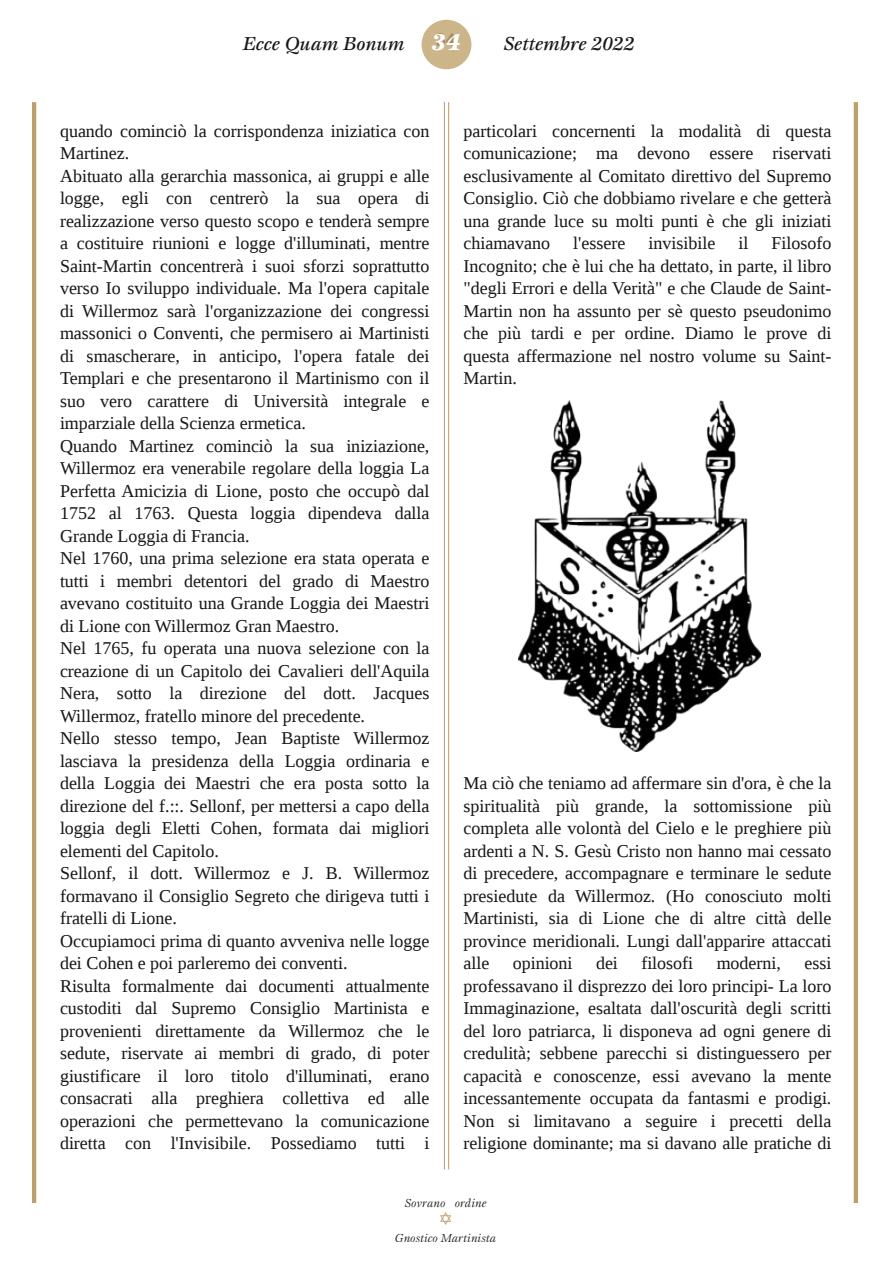
<style>
.page{position:relative;width:893px;height:1263px;background:#fff}
.page>*{position:absolute;margin:0;border:0;box-sizing:border-box;transform-origin:0 0}
.t1{font:700 21px "DejaVu Sans Mono";color:#bea066}
.t2{font:italic 500 19.5px "Esprit Std";color:#181715}
.t3{font:18px/22.5px "Liberation Serif";color:#181715;text-align:justify}
.t4{font:italic 12px "Esprit Std";color:#181715}
.s1{font-weight:900;font-size:24px;color:#fff}
</style>
<div class="page">
<hr style="left:32px;top:102px;width:4px;height:1101px;background:#bea066">
<hr style="left:854px;top:102px;width:4px;height:1101px;background:#bea066">
<hr style="left:448px;top:102px;width:1px;height:1067px;background:#bea066">
<hr style="left:444px;top:102px;width:1px;height:1067px;background:#bea066">
<div style="left:422px;top:20px;width:49px;height:49px;background:#ccb588;border-radius:50%"></div>
<img style="left:518px;top:401px;width:242px;height:351px">
<p class="t2" style="left:243px;top:35px;width:219px">Ecce Quam Bonum <span class="s1">3</span><sup>34</sup><span class="s1">4</span></p>
<p class="t2" style="left:504px;top:35px;width:132px">Settembre 2022</p>
<p class="t3" style="left:60px;top:119px;width:371px;text-align:left">quando cominciò la corrispondenza iniziatica con Martinez.<br>Abituato alla gerarchia massonica, ai gruppi e alle logge, egli con centrerò la sua opera di realizzazione verso questo scopo e tenderà sempre a costituire riunioni e logge d'illuminati, mentre Saint-Martin concentrerà i suoi sforzi soprattutto verso Io sviluppo individuale. Ma l'opera capitale di Willermoz sarà l'organizzazione dei congressi massonici o Conventi, che permisero ai Martinisti di smascherare, in anticipo, l'opera fatale dei Templari e che presentarono il Martinismo con il suo vero carattere di Università integrale e imparziale della Scienza ermetica.<br>Quando Martinez cominciò la sua iniziazione, Willermoz era venerabile regolare della loggia La Perfetta Amicizia di Lione, posto che occupò dal 1752 al 1763. Questa loggia dipendeva dalla Grande Loggia di Francia.<br>Nel 1760, una prima selezione era stata operata e tutti i membri detentori del grado di Maestro avevano costituito una Grande Loggia dei Maestri di Lione con Willermoz Gran Maestro.<br>Nel 1765, fu operata una nuova selezione con la creazione di un Capitolo dei Cavalieri dell'Aquila Nera, sotto la direzione del dott. Jacques Willermoz, fratello minore del precedente.<br>Nello stesso tempo, Jean Baptiste Willermoz lasciava la presidenza della Loggia ordinaria e della Loggia dei Maestri che era posta sotto la direzione del f.::. Sellonf, per mettersi a capo della loggia degli Eletti Cohen, formata dai migliori elementi del Capitolo.<br>Sellonf, il dott. Willermoz e J. B. Willermoz formavano il Consiglio Segreto che dirigeva tutti i fratelli di Lione.<br>Occupiamoci prima di quanto avveniva nelle logge dei Cohen e poi parleremo dei conventi.<br>Risulta formalmente dai documenti attualmente custoditi dal Supremo Consiglio Martinista e provenienti direttamente da Willermoz che le sedute, riservate ai membri di grado, di poter giustificare il loro titolo d'illuminati, erano consacrati alla preghiera collettiva ed alle operazioni che permettevano la comunicazione diretta con l'Invisibile. Possediamo tutti i</p>
<p class="t3" style="left:463px;top:119px;width:369px">particolari concernenti la modalità di questa comunicazione; ma devono essere riservati esclusivamente al Comitato direttivo del Supremo Consiglio. Ciò che dobbiamo rivelare e che getterà una grande luce su molti punti è che gli iniziati chiamavano</p>
<p class="t3" style="left:463px;top:232px;width:369px;text-indent:308px">Filosofo Incognito; che è lui che ha dettato, in parte, il libro "degli Errori e della Verità" e che Claude de Saint-Martin non ha assunto per sè questo pseudonimo che più tardi e per ordine. Diamo le prove di questa affermazione nel nostro volume su Saint-Martin.</p>
<p class="t3" style="left:573px;top:232px;width:54px">l'essere</p>
<p class="t3" style="left:649px;top:232px;width:68px">invisibile</p>
<p class="t3" style="left:738px;top:232px;width:11px">il</p>
<p class="t3" style="left:463px;top:772px;width:369px">Ma ciò che teniamo ad affermare sin d'ora, è che la spiritualità più grande, la sottomissione più completa alle volontà del Cielo e le preghiere più ardenti a N. S. Gesù Cristo non hanno mai cessato di precedere, accompagnare e terminare le sedute presiedute da Willermoz. (Ho conosciuto molti Martinisti, sia di Lione che di altre città delle province meridionali. Lungi dall'apparire attaccati alle</p>
<p class="t3" style="left:513px;top:952px;width:61px">opinioni</p>
<p class="t3" style="left:596px;top:952px;width:23px">dei</p>
<p class="t3" style="left:641px;top:952px;width:53px">filosofi</p>
<p class="t3" style="left:717px;top:952px;width:66px">moderni,</p>
<p class="t3" style="left:463px;top:952px;width:369px;text-indent:341px">essi professavano il disprezzo dei loro principi- La loro Immaginazione, esaltata dall'oscurità degli scritti del loro patriarca, li disponeva ad ogni genere di credulità; sebbene parecchi si distinguessero per capacità e conoscenze, essi avevano la mente incessantemente occupata da fantasmi e prodigi.<br>Non si limitavano a seguire i precetti della religione dominante; ma si davano alle pratiche di</p>
<p class="t4" style="left:405px;top:1198px;width:83px">Sovrano ordine</p>
<p class="t1" style="left:439px;top:1206px;width:14px">✡</p>
<p class="t4" style="left:395px;top:1233px;width:103px">Gnostico Martinista</p>
</div>
